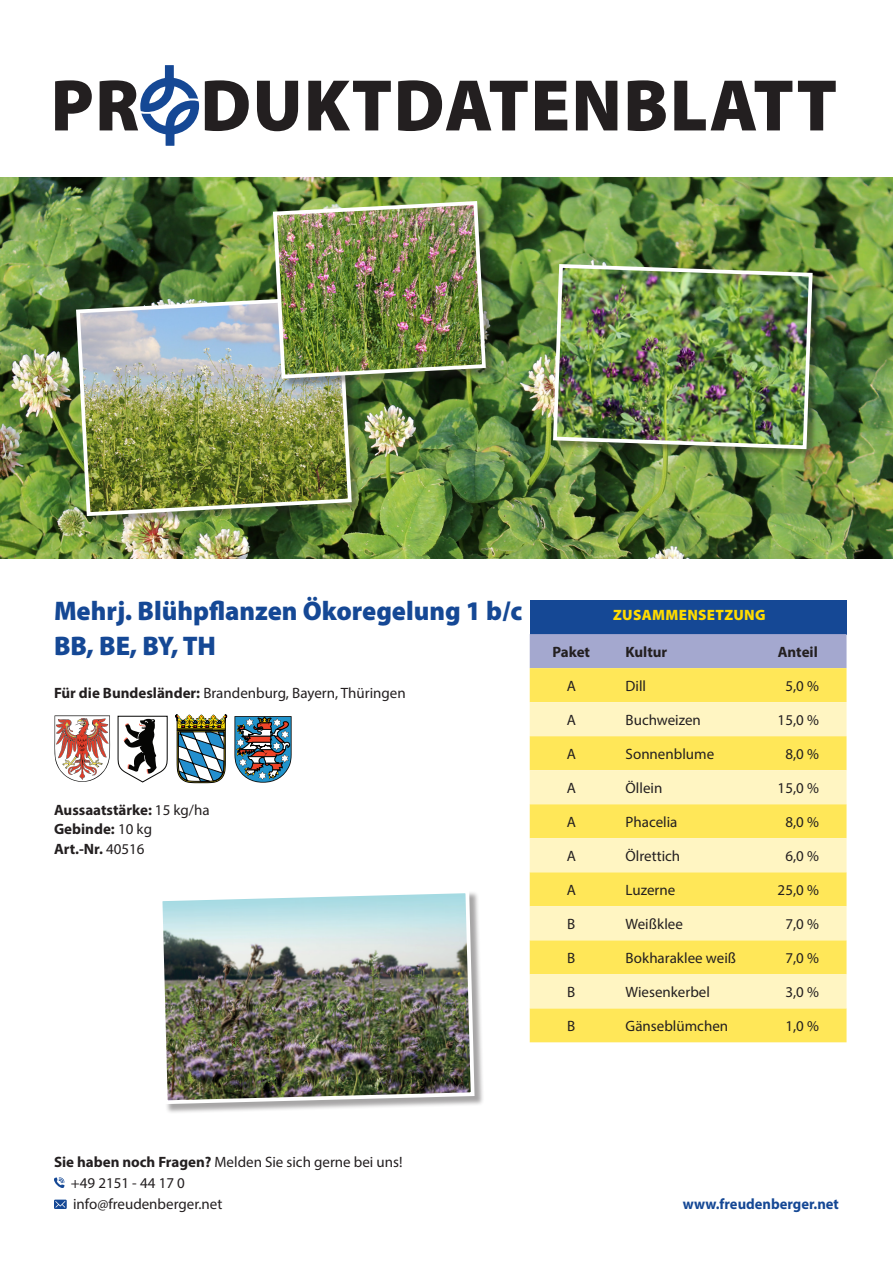
<style>
.page{position:relative;width:893px;height:1263px;background:#fff}
.page>*{position:absolute;margin:0;border:0;box-sizing:border-box;transform-origin:0 0}
.t1{font:900 73.8px "Myriad Pro";letter-spacing:.02em;color:#231f20}
.t2{font:900 27px/34.2px "Myriad Pro";color:#154895}
.t3{font:15px/21px "Myriad Pro";color:#231f20}
.t4{font:700 15px/19.5px "Myriad Pro";color:#231f20}
.t5{font:700 15px "Myriad Pro";color:#154895}
.t6{font:900 15px "Myriad Pro";letter-spacing:.02em;color:#ffdb00}
.s1{font-weight:700}
.s2{font-weight:400}
</style>
<div class="page">
<svg style="left:140px;top:65px;width:59px;height:81px"></svg>
<svg style="left:54px;top:1177px;width:11px;height:11px"></svg>
<svg style="left:54px;top:1199px;width:13px;height:10px"></svg>
<div style="left:530px;top:600px;width:316px;height:34px;background:#154895"></div>
<div style="left:530px;top:634px;width:316px;height:34px;background:#a4a8cf"></div>
<div style="left:530px;top:668px;width:316px;height:374px;background:#ffe758"></div>
<svg style="left:530px;top:702px;width:316px;height:306px;fill:#fff5c2"></svg>
<img style="left:0;top:177px;width:893px;height:381px">
<div style="left:78px;top:297px;width:284px;height:229px;background:#231f20;opacity:.4"></div>
<img style="left:74px;top:294px;width:280px;height:224px">
<div style="left:275px;top:203px;width:221px;height:185px;background:#231f20;opacity:.4"></div>
<img style="left:271px;top:199px;width:217px;height:182px">
<div style="left:160px;top:891px;width:325px;height:223px;background:#231f20;opacity:.4"></div>
<img style="left:160px;top:891px;width:316px;height:215px">
<div style="left:554px;top:265px;width:268px;height:193px;background:#231f20;opacity:.4"></div>
<img style="left:551px;top:262px;width:264px;height:189px">
<svg style="left:175px;top:715px;width:52px;height:68px"></svg>
<svg style="left:234px;top:716px;width:58px;height:67px"></svg>
<svg style="left:117px;top:715px;width:51px;height:68px"></svg>
<svg style="left:54px;top:715px;width:57px;height:67px"></svg>
<h1 class="t1" style="left:51px;top:56px;width:788px">PR DUKTDATENBLATT</h1>
<h2 class="t2" style="left:54px;top:593px;width:470px">Mehrj. Blühpflanzen Ökoregelung 1 b/c<br>BB, BE, BY, TH</h2>
<p class="t3" style="left:54px;top:682px;width:353px"><span class="s1">Für die Bundesländer:</span> Brandenburg, Bayern, Thüringen</p>
<p class="t4" style="left:54px;top:799px;width:157px">Aussaatstärke: <span class="s2">15 kg/ha<br></span>Gebinde: <span class="s2">10 kg<br></span>Art.-Nr. <span class="s2">40516</span></p>
<p class="t6" style="left:613px;top:605px;width:154px">ZUSAMMENSETZUNG</p>
<p class="t4" style="left:552px;top:641px;width:39px">Paket</p>
<p class="t4" style="left:626px;top:641px;width:43px">Kultur</p>
<p class="t4" style="left:778px;top:641px;width:42px">Anteil</p>
<p class="t3" style="left:567px;top:675px;width:11px">A</p>
<p class="t3" style="left:626px;top:675px;width:22px">Dill</p>
<p class="t3" style="left:785px;top:675px;width:35px">5,0 %</p>
<p class="t3" style="left:567px;top:709px;width:11px">A</p>
<p class="t3" style="left:626px;top:709px;width:77px">Buchweizen</p>
<p class="t3" style="left:778px;top:709px;width:43px">15,0 %</p>
<p class="t3" style="left:567px;top:743px;width:11px">A</p>
<p class="t3" style="left:626px;top:743px;width:90px">Sonnenblume</p>
<p class="t3" style="left:785px;top:743px;width:35px">8,0 %</p>
<p class="t3" style="left:567px;top:777px;width:11px">A</p>
<p class="t3" style="left:626px;top:777px;width:38px">Öllein</p>
<p class="t3" style="left:778px;top:777px;width:43px">15,0 %</p>
<p class="t3" style="left:567px;top:811px;width:11px">A</p>
<p class="t3" style="left:626px;top:811px;width:53px">Phacelia</p>
<p class="t3" style="left:785px;top:811px;width:35px">8,0 %</p>
<p class="t3" style="left:567px;top:845px;width:11px">A</p>
<p class="t3" style="left:626px;top:845px;width:56px">Ölrettich</p>
<p class="t3" style="left:785px;top:845px;width:35px">6,0 %</p>
<p class="t3" style="left:567px;top:879px;width:11px">A</p>
<p class="t3" style="left:626px;top:879px;width:51px">Luzerne</p>
<p class="t3" style="left:778px;top:879px;width:43px">25,0 %</p>
<p class="t3" style="left:567px;top:913px;width:10px">B</p>
<p class="t3" style="left:626px;top:913px;width:59px">Weißklee</p>
<p class="t3" style="left:785px;top:913px;width:35px">7,0 %</p>
<p class="t3" style="left:567px;top:947px;width:10px">B</p>
<p class="t3" style="left:626px;top:947px;width:112px">Bokharaklee weiß</p>
<p class="t3" style="left:785px;top:947px;width:35px">7,0 %</p>
<p class="t3" style="left:567px;top:981px;width:10px">B</p>
<p class="t3" style="left:626px;top:981px;width:86px">Wiesenkerbel</p>
<p class="t3" style="left:785px;top:981px;width:35px">3,0 %</p>
<p class="t3" style="left:567px;top:1015px;width:10px">B</p>
<p class="t3" style="left:626px;top:1015px;width:104px">Gänseblümchen</p>
<p class="t3" style="left:785px;top:1015px;width:35px">1,0 %</p>
<p class="t3" style="left:71px;top:1151px;width:333px;text-indent:-17px"><span class="s1">Sie haben noch Fragen?</span> Melden Sie sich gerne bei uns! +49 2151 - 44 17 0<br>info@freudenberger.net</p>
<p class="t5" style="left:683px;top:1194px;width:158px">www.freudenberger.net</p>
</div>
